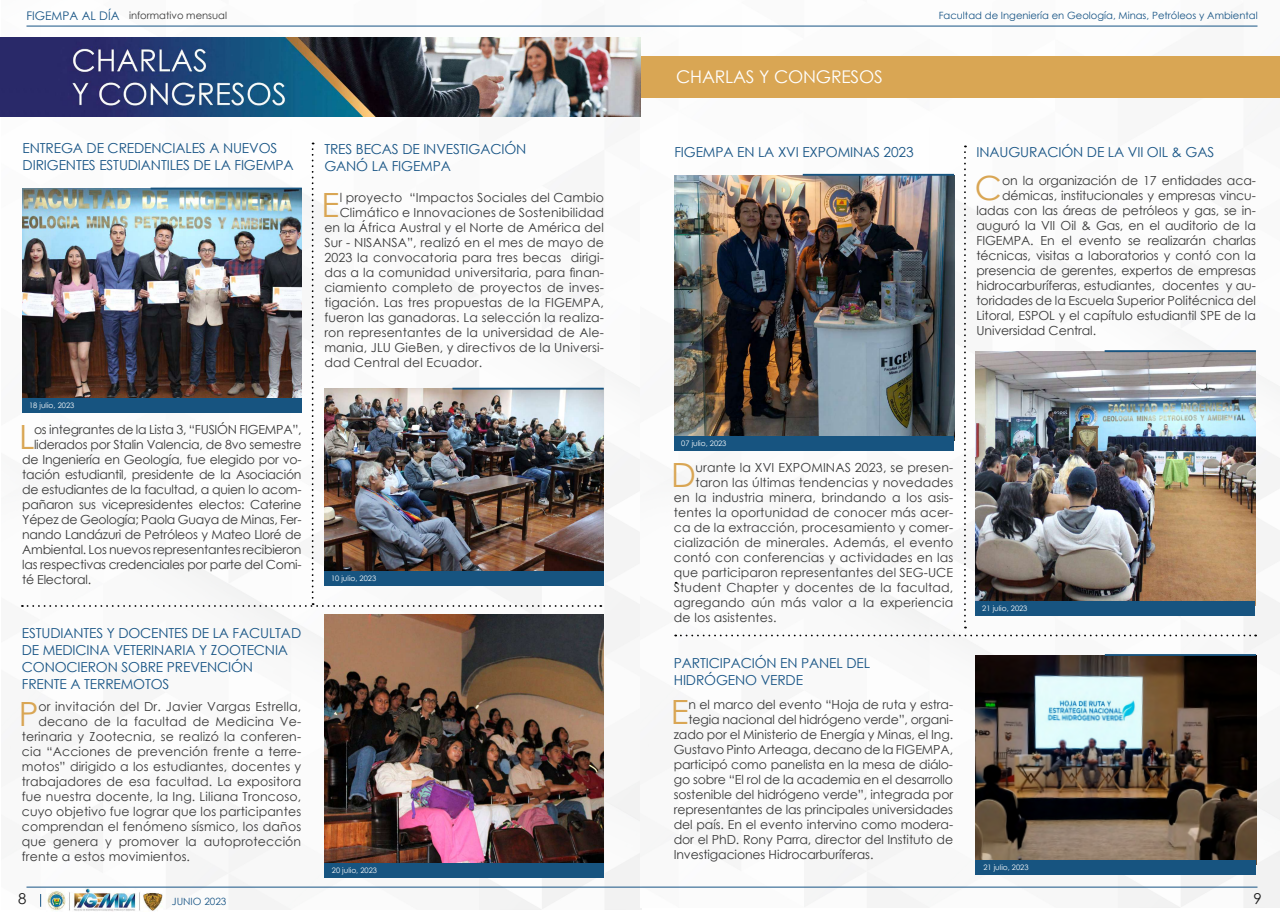
<style>
.page{position:relative;width:1280px;height:913px;background:#fff}
.page>*{position:absolute;margin:0;border:0;box-sizing:border-box;transform-origin:0 0}
.t1{font:33.38px "Century Gothic";color:#d9a654}
.t2{font:17.5px "Century Gothic";letter-spacing:-.01em;color:#fff}
.t3{font:15px "Century Gothic";color:#1d1d1d}
.t4{font:13.75px/16.9px "Century Gothic";letter-spacing:-.01em;color:#175485}
.t5{font:12.5px "Century Gothic";letter-spacing:-.01em;color:#383838}
.t6{font:12.5px "Century Gothic";letter-spacing:.01em;color:#383838}
.t7{font:10px "Century Gothic";color:#175485}
.t8{font:10px "Century Gothic";color:#383838}
.t9{font:7.5px "Century Gothic";color:#fff}
.s1{font-size:11.88px;color:#175485}
</style>
<div class="page">
<img style="left:2px;top:25px;width:640px;height:884px">
<img style="left:640px;top:25px;width:640px;height:882px">
<img style="left:47px;top:888px;width:115px;height:23px">
<div style="left:640px;top:56px;width:640px;height:42px;background:#d9a654"></div>
<img style="left:324px;top:614px;width:280px;height:249px">
<div style="left:324px;top:863px;width:280px;height:14px;background:#175480"></div>
<hr style="left:452px;top:388px;width:152px;height:1px;background:#175480">
<img style="left:22px;top:142px;width:579px;height:465px">
<img style="left:0;top:38px;width:640px;height:78px">
<svg style="left:40px;top:894px;width:1px;height:12px"></svg>
<hr style="left:26px;top:26px;width:1232px;height:1px;background:#175485">
<hr style="left:26px;top:886px;width:1232px;height:1px;background:#175485">
<img style="left:976px;top:655px;width:280px;height:205px">
<svg style="left:964px;top:145px;width:2px;height:483px"></svg>
<img style="left:976px;top:351px;width:279px;height:250px">
<img style="left:675px;top:175px;width:279px;height:261px">
<div style="left:976px;top:860px;width:280px;height:14px;background:#175480"></div>
<div style="left:976px;top:601px;width:279px;height:14px;background:#175480"></div>
<div style="left:675px;top:436px;width:279px;height:14px;background:#175480"></div>
<hr style="left:1105px;top:654px;width:151px;height:2px;background:#175480">
<hr style="left:1105px;top:350px;width:151px;height:2px;background:#175480">
<hr style="left:803px;top:174px;width:151px;height:2px;background:#175480">
<svg style="left:675px;top:634px;width:581px;height:2px"></svg>
<p class="t8" style="left:26px;top:8px;width:202px"><span class="s1">FIGEMPA AL DÍA</span> informativo mensual</p>
<p class="t7" style="left:939px;top:9px;width:320px">Facultad de Ingeniería en Geología, Minas, Petróleos y Ambiental</p>
<p class="t4" style="left:23px;top:140px;width:273px">ENTREGA DE CREDENCIALES A NUEVOS<br>DIRIGENTES ESTUDIANTILES DE LA FIGEMPA</p>
<p class="t9" style="left:29px;top:400px;width:47px">18 julio, 2023</p>
<h1 class="t1" style="left:19px;top:414px;width:17px">L</h1>
<p class="t5" style="left:34px;top:421px;width:269px">os integrantes de la Lista 3, “FUSIÓN FIGEMPA”,</p>
<p class="t5" style="left:34px;top:436px;width:269px">liderados por Stalin Valencia, de 8vo semestre</p>
<p class="t5" style="left:22px;top:451px;width:281px">de Ingeniería en Geología, fue elegido por vo-</p>
<p class="t5" style="left:22px;top:466px;width:281px">tación estudiantil, presidente de la Asociación</p>
<p class="t5" style="left:22px;top:481px;width:281px">de estudiantes de la facultad, a quien lo acom-</p>
<p class="t5" style="left:22px;top:496px;width:281px">pañaron sus vicepresidentes electos: Caterine</p>
<p class="t5" style="left:22px;top:511px;width:281px">Yépez de Geología; Paola Guaya de Minas, Fer-</p>
<p class="t5" style="left:22px;top:526px;width:281px">nando Landázuri de Petróleos y Mateo Lloré de</p>
<p class="t5" style="left:22px;top:541px;width:281px">Ambiental. Los nuevos representantes recibieron</p>
<p class="t5" style="left:22px;top:556px;width:281px">las respectivas credenciales por parte del Comi-</p>
<p class="t5" style="left:22px;top:571px;width:70px">té Electoral.</p>
<p class="t4" style="left:22px;top:624px;width:281px">ESTUDIANTES Y DOCENTES DE LA FACULTAD<br>DE MEDICINA VETERINARIA Y ZOOTECNIA<br>CONOCIERON SOBRE PREVENCIÓN<br>FRENTE A TERREMOTOS</p>
<h1 class="t1" style="left:19px;top:690px;width:21px">P</h1>
<p class="t6" style="left:38px;top:698px;width:264px">or invitación del Dr. Javier Vargas Estrella,</p>
<p class="t6" style="left:38px;top:713px;width:264px">decano de la facultad de Medicina Ve-</p>
<p class="t6" style="left:22px;top:728px;width:281px">terinaria y Zootecnia, se realizó la conferen-</p>
<p class="t6" style="left:22px;top:743px;width:281px">cia “Acciones de prevención frente a terre-</p>
<p class="t6" style="left:22px;top:758px;width:281px">motos” dirigido a los estudiantes, docentes y</p>
<p class="t6" style="left:22px;top:773px;width:281px">trabajadores de esa facultad. La expositora</p>
<p class="t6" style="left:22px;top:788px;width:281px">fue nuestra docente, la Ing. Liliana Troncoso,</p>
<p class="t6" style="left:22px;top:803px;width:281px">cuyo objetivo fue lograr que los participantes</p>
<p class="t6" style="left:22px;top:818px;width:281px">comprendan el fenómeno sísmico, los daños</p>
<p class="t6" style="left:22px;top:833px;width:281px">que genera y promover la autoprotección</p>
<p class="t6" style="left:22px;top:848px;width:170px">frente a estos movimientos.</p>
<p class="t4" style="left:324px;top:140px;width:204px">TRES BECAS DE INVESTIGACIÓN<br>GANÓ LA FIGEMPA</p>
<h1 class="t1" style="left:321px;top:182px;width:19px">E</h1>
<p class="t6" style="left:340px;top:189px;width:266px">l proyecto “Impactos Sociales del Cambio</p>
<p class="t6" style="left:340px;top:204px;width:266px">Climático e Innovaciones de Sostenibilidad</p>
<p class="t6" style="left:324px;top:219px;width:281px">en la África Austral y el Norte de América del</p>
<p class="t6" style="left:324px;top:234px;width:281px">Sur - NISANSA”, realizó en el mes de mayo de</p>
<p class="t6" style="left:324px;top:249px;width:281px">2023 la convocatoria para tres becas dirigi-</p>
<p class="t6" style="left:324px;top:264px;width:281px">das a la comunidad universitaria, para finan-</p>
<p class="t6" style="left:324px;top:279px;width:281px">ciamiento completo de proyectos de inves-</p>
<p class="t6" style="left:324px;top:294px;width:281px">tigación. Las tres propuestas de la FIGEMPA,</p>
<p class="t6" style="left:324px;top:309px;width:281px">fueron las ganadoras. La selección la realiza-</p>
<p class="t6" style="left:324px;top:324px;width:281px">ron representantes de la universidad de Ale-</p>
<p class="t6" style="left:324px;top:339px;width:281px">mania, JLU GieBen, y directivos de la Universi-</p>
<p class="t6" style="left:324px;top:354px;width:159px">dad Central del Ecuador.</p>
<p class="t9" style="left:331px;top:573px;width:47px">10 julio, 2023</p>
<p class="t9" style="left:332px;top:864px;width:47px">20 julio, 2023</p>
<h2 class="t2" style="left:676px;top:64px;width:208px">CHARLAS Y CONGRESOS</h2>
<p class="t4" style="left:674px;top:143px;width:241px">FIGEMPA EN LA XVI EXPOMINAS 2023</p>
<p class="t4" style="left:977px;top:143px;width:239px">INAUGURACIÓN DE LA VII OIL &amp; GAS</p>
<h1 class="t1" style="left:975px;top:164px;width:29px">C</h1>
<p class="t5" style="left:1002px;top:171px;width:255px">on la organización de 17 entidades aca-</p>
<p class="t5" style="left:1002px;top:186px;width:255px">démicas, institucionales y empresas vincu-</p>
<p class="t5" style="left:977px;top:201px;width:281px">ladas con las áreas de petróleos y gas, se in-</p>
<p class="t5" style="left:977px;top:216px;width:281px">auguró la VII Oil &amp; Gas, en el auditorio de la</p>
<p class="t5" style="left:977px;top:231px;width:281px">FIGEMPA. En el evento se realizarán charlas</p>
<p class="t5" style="left:977px;top:246px;width:281px">técnicas, visitas a laboratorios y contó con la</p>
<p class="t5" style="left:977px;top:261px;width:281px">presencia de gerentes, expertos de empresas</p>
<p class="t5" style="left:977px;top:276px;width:281px">hidrocarburíferas, estudiantes, docentes y au-</p>
<p class="t5" style="left:977px;top:291px;width:281px">toridades de la Escuela Superior Politécnica del</p>
<p class="t5" style="left:977px;top:306px;width:281px">Litoral, ESPOL y el capítulo estudiantil SPE de la</p>
<p class="t5" style="left:977px;top:321px;width:121px">Universidad Central.</p>
<p class="t9" style="left:681px;top:437px;width:47px">07 julio, 2023</p>
<h1 class="t1" style="left:671px;top:451px;width:26px">D</h1>
<p class="t6" style="left:696px;top:458px;width:259px">urante la XVI EXPOMINAS 2023, se presen-</p>
<p class="t6" style="left:696px;top:473px;width:259px">taron las últimas tendencias y novedades</p>
<p class="t6" style="left:674px;top:488px;width:281px">en la industria minera, brindando a los asis-</p>
<p class="t6" style="left:674px;top:503px;width:281px">tentes la oportunidad de conocer más acer-</p>
<p class="t6" style="left:674px;top:518px;width:281px">ca de la extracción, procesamiento y comer-</p>
<p class="t6" style="left:674px;top:533px;width:281px">cialización de minerales. Además, el evento</p>
<p class="t6" style="left:674px;top:548px;width:281px">contó con conferencias y actividades en las</p>
<p class="t6" style="left:674px;top:563px;width:281px">que participaron representantes del SEG-UCE</p>
<p class="t6" style="left:674px;top:578px;width:281px">Student Chapter y docentes de la facultad,</p>
<p class="t6" style="left:674px;top:593px;width:281px">agregando aún más valor a la experiencia</p>
<p class="t6" style="left:674px;top:608px;width:104px">de los asistentes.</p>
<p class="t4" style="left:674px;top:654px;width:198px">PARTICIPACIÓN EN PANEL DEL<br>HIDRÓGENO VERDE</p>
<h1 class="t1" style="left:671px;top:688px;width:19px">E</h1>
<p class="t5" style="left:688px;top:695px;width:266px">n el marco del evento “Hoja de ruta y estra-</p>
<p class="t5" style="left:688px;top:710px;width:266px">tegia nacional del hidrógeno verde”, organi-</p>
<p class="t5" style="left:674px;top:725px;width:281px">zado por el Ministerio de Energía y Minas, el Ing.</p>
<p class="t5" style="left:674px;top:740px;width:281px">Gustavo Pinto Arteaga, decano de la FIGEMPA,</p>
<p class="t5" style="left:674px;top:755px;width:281px">participó como panelista en la mesa de diálo-</p>
<p class="t5" style="left:674px;top:770px;width:281px">go sobre “El rol de la academia en el desarrollo</p>
<p class="t5" style="left:674px;top:785px;width:281px">sostenible del hidrógeno verde”, integrada por</p>
<p class="t5" style="left:674px;top:800px;width:281px">representantes de las principales universidades</p>
<p class="t5" style="left:674px;top:815px;width:281px">del país. En el evento intervino como modera-</p>
<p class="t5" style="left:674px;top:830px;width:281px">dor el PhD. Rony Parra, director del Instituto de</p>
<p class="t5" style="left:674px;top:845px;width:201px">Investigaciones Hidrocarburíferas.</p>
<p class="t9" style="left:982px;top:602px;width:47px">21 julio, 2023</p>
<p class="t9" style="left:983px;top:861px;width:47px">21 julio, 2023</p>
<p class="t3" style="left:18px;top:888px;width:10px">8</p>
<p class="t3" style="left:1254px;top:888px;width:10px">9</p>
<p class="t7" style="left:172px;top:894px;width:56px">JUNIO 2023</p>
</div>
